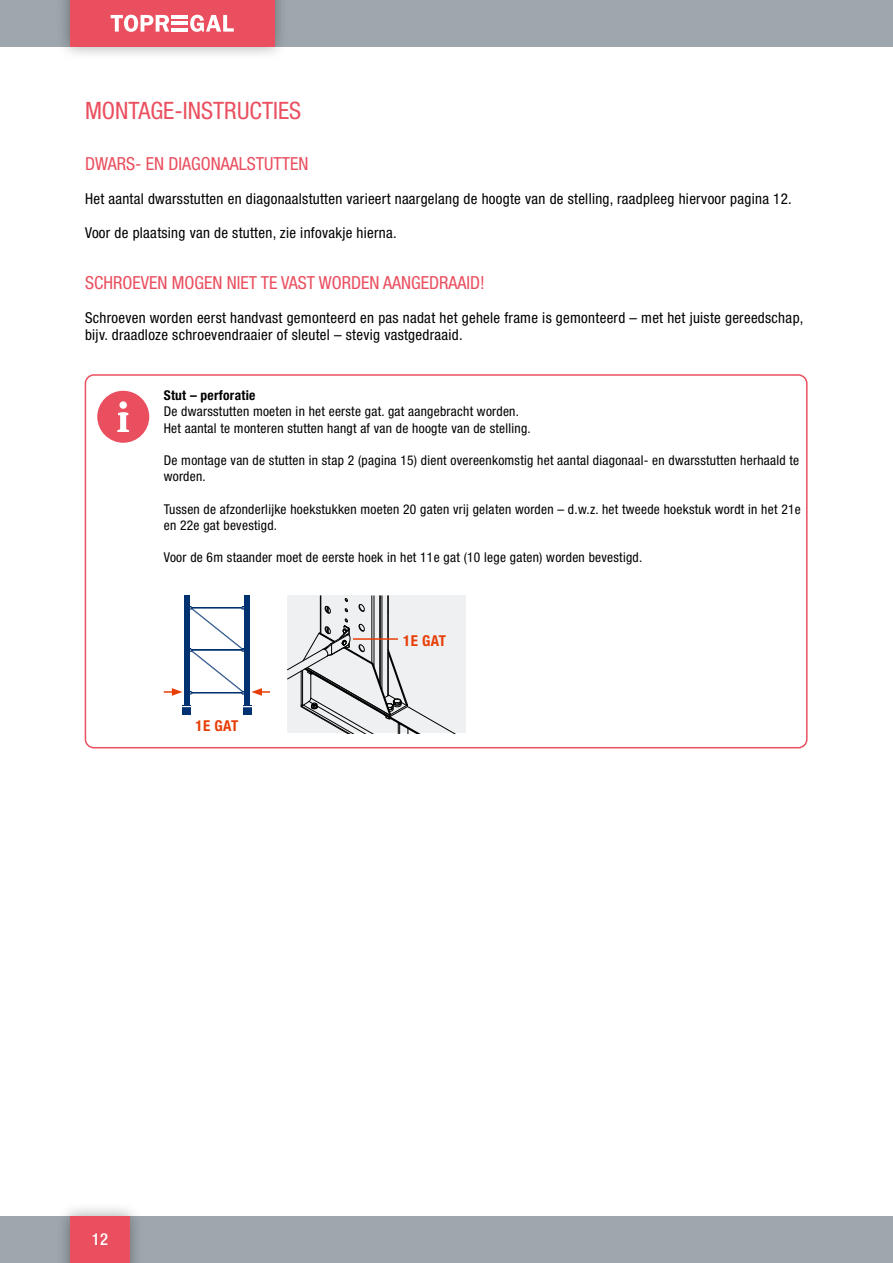
<style>
.page{position:relative;width:893px;height:1263px;background:#fff}
.page>*{position:absolute;margin:0;border:0;box-sizing:border-box;transform-origin:0 0}
.t1{font:condensed 24px "Helvetica Neue LT Pro";color:#ea4f5f}
.t2{font:condensed 18px "Helvetica Neue LT Pro";color:#ea4f5f}
.t3{font:500 condensed 16.5px "Helvetica Neue LT Pro";color:#fff}
.t4{font:condensed 15px/17px "Helvetica Neue LT Pro";letter-spacing:.02em;color:#000}
.t5{font:700 condensed 15px "Helvetica Neue LT Pro";letter-spacing:.02em;color:#e73e07}
.t6{font:condensed 13.5px/16.2px "Helvetica Neue LT Pro";letter-spacing:.02em;color:#000}
.t7{font:700 condensed 13.5px "Helvetica Neue LT Pro";letter-spacing:.02em;color:#000}
</style>
<div class="page">
<div style="left:0;top:1216px;width:893px;height:47px;background:#9da7ad"></div>
<div style="left:0;top:0;width:893px;height:47px;background:#9da7ad"></div>
<div style="left:56px;top:0;width:233px;height:61px;background:#000;opacity:.35"></div>
<div style="left:70px;top:0;width:204px;height:47px;background:#ea4f5f"></div>
<div style="left:56px;top:1202px;width:88px;height:61px;background:#000;opacity:.35"></div>
<div style="left:70px;top:1216px;width:60px;height:47px;background:#ea4f5f"></div>
<svg style="left:111px;top:15px;width:58px;height:17px"></svg>
<svg style="left:190px;top:15px;width:44px;height:17px"></svg>
<hr style="left:171px;top:15px;width:17px;height:3px;background:#fff">
<hr style="left:171px;top:22px;width:17px;height:3px;background:#fff">
<hr style="left:171px;top:28px;width:17px;height:4px;background:#fff">
<div style="left:85px;top:374px;width:722px;height:374px;border:2px solid #ea4f5f;border-radius:9px"></div>
<svg style="left:97px;top:391px;width:52px;height:52px"></svg>
<div style="left:287px;top:596px;width:179px;height:137px;background:#eef0f2"></div>
<svg style="left:345px;top:598px;width:3px;height:4px"></svg>
<svg style="left:325px;top:606px;width:5px;height:7px"></svg>
<hr style="left:380px;top:596px;width:1px;height:88px;background:#000">
<hr style="left:374px;top:596px;width:1px;height:70px;background:#000">
<hr style="left:372px;top:596px;width:1px;height:67px;background:#000">
<hr style="left:321px;top:596px;width:1px;height:37px;background:#000">
<hr style="left:320px;top:596px;width:1px;height:37px;background:#000">
<hr style="left:382px;top:596px;width:1px;height:93px;background:#000">
<hr style="left:388px;top:596px;width:1px;height:99px;background:#000">
<svg style="left:359px;top:604px;width:5px;height:7px"></svg>
<svg style="left:287px;top:619px;width:168px;height:114px"></svg>
<hr style="left:353px;top:638px;width:45px;height:2px;background:#e73e07">
<div style="left:184px;top:595px;width:5px;height:111px;background:#003272"></div>
<div style="left:182px;top:705px;width:9px;height:10px;background:#003272"></div>
<svg style="left:182px;top:706px;width:9px;height:2px"></svg>
<div style="left:243px;top:705px;width:8px;height:10px;background:#003272"></div>
<div style="left:244px;top:595px;width:6px;height:111px;background:#003272"></div>
<svg style="left:243px;top:706px;width:8px;height:2px"></svg>
<svg style="left:164px;top:688px;width:18px;height:8px"></svg>
<svg style="left:189px;top:606px;width:81px;height:90px"></svg>
<h1 class="t1" style="left:85px;top:96px;width:218px">MONTAGE-INSTRUCTIES</h1>
<h2 class="t2" style="left:85px;top:153px;width:225px">DWARS- EN DIAGONAALSTUTTEN</h2>
<p class="t4" style="left:85px;top:190px;width:708px">Het aantal dwarsstutten en diagonaalstutten varieert naargelang de hoogte van de stelling, raadpleeg hiervoor pagina 12.</p>
<p class="t4" style="left:85px;top:224px;width:313px">Voor de plaatsing van de stutten, zie infovakje hierna.</p>
<h2 class="t2" style="left:85px;top:272px;width:401px">SCHROEVEN MOGEN NIET TE VAST WORDEN AANGEDRAAID!</h2>
<p class="t4" style="left:85px;top:309px;width:720px">Schroeven worden eerst handvast gemonteerd en pas nadat het gehele frame is gemonteerd – met het juiste gereedschap, bijv. draadloze schroevendraaier of sleutel – stevig vastgedraaid.</p>
<p class="t7" style="left:164px;top:387px;width:93px">Stut – perforatie</p>
<p class="t6" style="left:164px;top:403px;width:369px">De dwarsstutten moeten in het eerste gat. gat aangebracht worden.<br>Het aantal te monteren stutten hangt af van de hoogte van de stelling.</p>
<p class="t6" style="left:164px;top:452px;width:637px">De montage van de stutten in stap 2 (pagina 15) dient overeenkomstig het aantal diagonaal- en dwarsstutten herhaald te worden.</p>
<p class="t6" style="left:164px;top:500px;width:639px">Tussen de afzonderlijke hoekstukken moeten 20 gaten vrij gelaten worden – d.w.z. het tweede hoekstuk wordt in het 21e en 22e gat bevestigd.</p>
<p class="t6" style="left:164px;top:549px;width:480px">Voor de 6m staander moet de eerste hoek in het 11e gat (10 lege gaten) worden bevestigd.</p>
<p class="t5" style="left:196px;top:717px;width:44px">1E GAT</p>
<p class="t5" style="left:403px;top:632px;width:44px">1E GAT</p>
<p class="t3" style="left:92px;top:1229px;width:18px">12</p>
</div>
